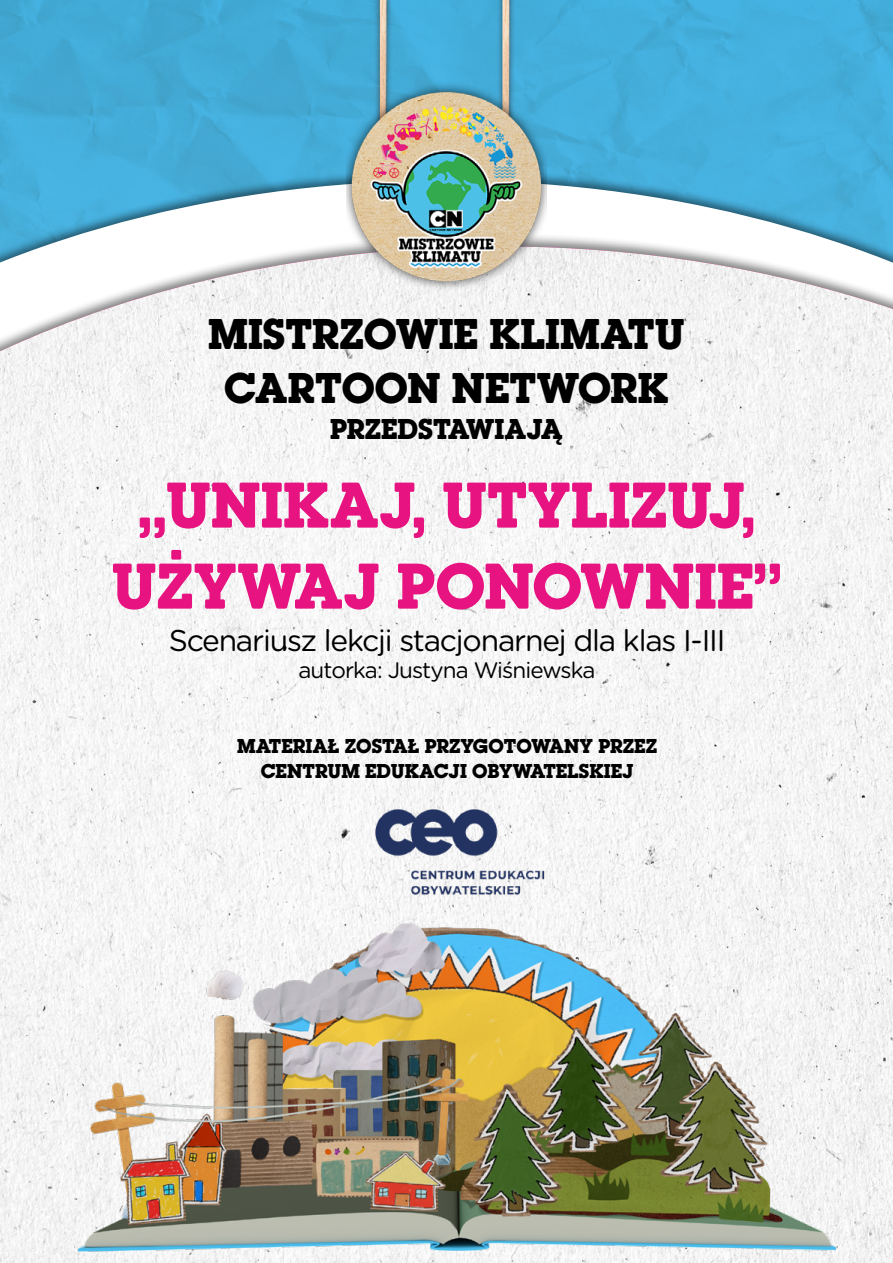
<style>
.page{position:relative;width:893px;height:1263px;background:#fff}
.page>*{position:absolute;margin:0;border:0;box-sizing:border-box;transform-origin:0 0}
.t1{font:700 67.5px/81px "Lubalin Graph ITC Turner";color:#e71380;text-align:center}
.t2{font:700 45px/54px "Lubalin Graph ITC Turner";color:#000;text-align:center}
.t3{font:30px "Gotham Rounded";letter-spacing:-.04em;color:#000}
.t4{font:700 30px "Lubalin Graph ITC Turner";color:#000}
.t5{font:22.5px "Gotham Rounded";letter-spacing:-.04em;color:#000}
.t6{font:700 21px/25.2px "Lubalin Graph ITC Turner";color:#000;text-align:center}
</style>
<div class="page">
<img style="left:0;top:0;width:893px;height:168px">
<svg style="left:0;top:180px;width:893px;height:53px"></svg>
<img style="left:0;top:246px;width:893px;height:1017px">
<img style="left:346px;top:0;width:201px;height:299px">
<img style="left:373px;top:804px;width:174px;height:91px">
<img style="left:39px;top:896px;width:815px;height:367px">
<h2 class="t2" style="left:208px;top:307px;width:478px">MISTRZOWIE KLIMATU<br>CARTOON NETWORK</h2>
<h3 class="t4" style="left:330px;top:411px;width:234px">PRZEDSTAWIAJĄ</h3>
<h1 class="t1" style="left:112px;top:464px;width:671px">„UNIKAJ, UTYLIZUJ,<br>UŻYWAJ PONOWNIE”</h1>
<h3 class="t3" style="left:169px;top:620px;width:558px">Scenariusz lekcji stacjonarnej dla klas I-III</h3>
<p class="t5" style="left:298px;top:655px;width:299px">autorka: Justyna Wiśniewska</p>
<p class="t6" style="left:237px;top:733px;width:421px">MATERIAŁ ZOSTAŁ PRZYGOTOWANY PRZEZ<br>CENTRUM EDUKACJI OBYWATELSKIEJ</p>
</div>
